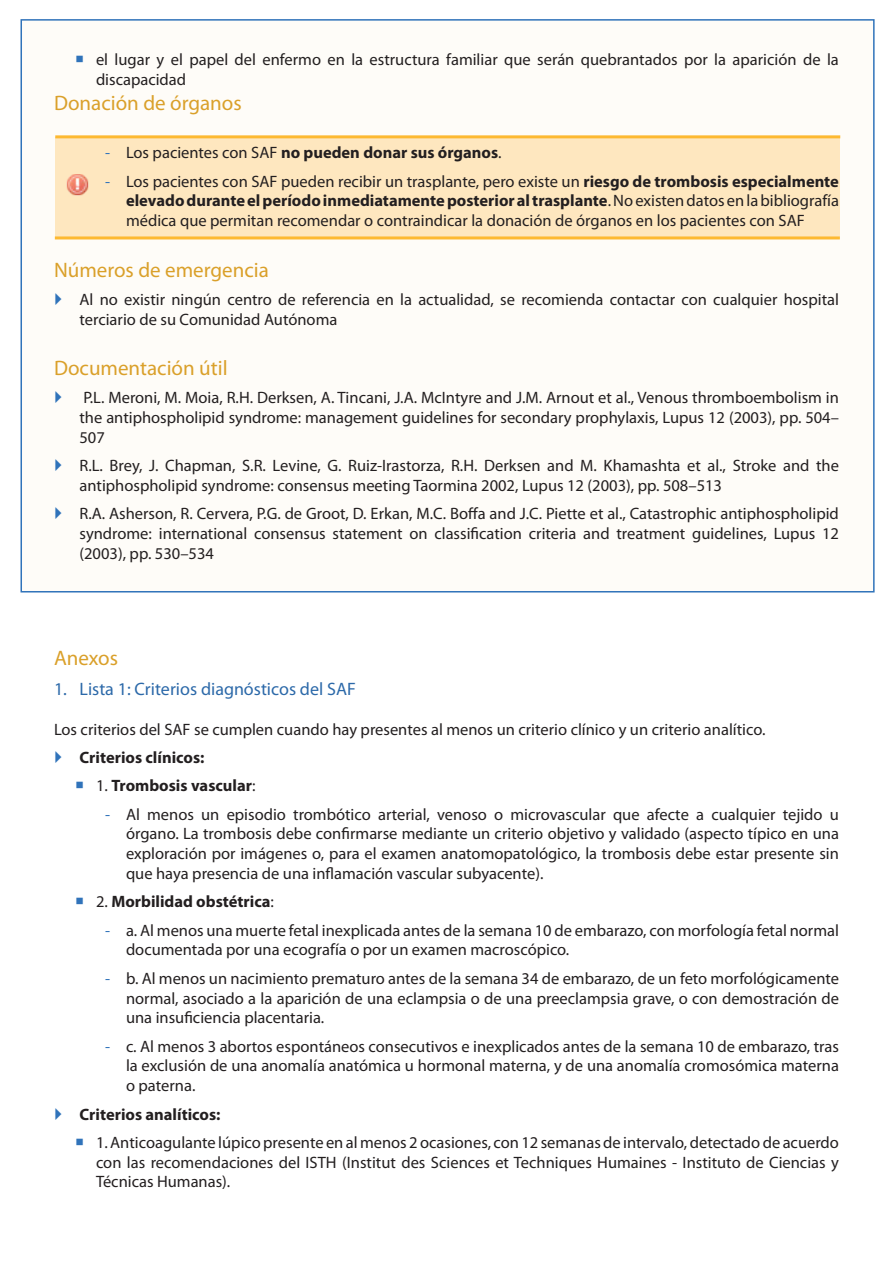
<style>
.page{position:relative;width:893px;height:1263px;background:#fff}
.page>*{position:absolute;margin:0;border:0;box-sizing:border-box;transform-origin:0 0}
.Sous-titre_jaune{font:21px "Myriad Pro";color:#daa02a}
.Sous-titre_bleu{font:18px "Myriad Pro";color:#2c69a9}
.puce_tiret_3{font:16.5px/19.8px "Myriad Pro";color:#231f20;text-align:justify}
.puce_triangle_1{font:16.5px/19.8px "Myriad Pro";color:#231f20}
.puce_carré_2{font:16.5px/19.8px "Myriad Pro";color:#231f20;text-align:justify}
.puce_carré_2-2{font:700 16.5px "Myriad Pro";color:#231f20}
.puce_tiret_3-2{font:700 16.5px "Myriad Pro";color:#231f20}
.puce_triangle_1-2{font:700 16.5px "Myriad Pro";color:#231f20}
.s1{font-weight:400;color:#3073ba}
.s2{font-weight:400}
.s3{color:#3073ba}
.s4{font-weight:700}
</style>
<div class="page">
<div style="left:21px;top:19px;width:854px;height:573px;background:#fefcf8;border:2px solid #3073ba"></div>
<div style="left:55px;top:137px;width:785px;height:101px;background:#fee7bf"></div>
<hr style="left:55px;top:135px;width:785px;height:3px;background:#fdb931">
<hr style="left:55px;top:236px;width:785px;height:3px;background:#fdb931">
<img style="left:66px;top:174px;width:23px;height:22px">
<p class="puce_carré_2" style="left:96px;top:49px;width:744px">el lugar y el papel del enfermo en la estructura familiar que serán quebrantados por la aparición de la discapacidad</p>
<p class="Sous-titre_jaune" style="left:54px;top:90px;width:189px">Donación de órganos</p>
<p class="puce_tiret_3-2" style="left:105px;top:142px;width:398px"><span class="s1">-</span> <span class="s2">Los pacientes con SAF</span> no pueden donar sus órganos<span class="s2">.</span></p>
<p class="puce_tiret_3" style="left:126px;top:171px;width:714px;text-indent:-21px"><span class="s3">-</span> Los pacientes con SAF pueden recibir un trasplante, pero existe un <span class="s4">riesgo de trombosis especialmente elevado durante el período inmediatamente posterior al trasplante</span>. No existen datos en la bibliografía médica que permitan recomendar o contraindicar la donación de órganos en los pacientes con SAF</p>
<p class="Sous-titre_jaune" style="left:54px;top:257px;width:216px">Números de emergencia</p>
<p class="puce_triangle_1" style="left:80px;top:289px;width:761px">Al no existir ningún centro de referencia en la actualidad, se recomienda contactar con cualquier hospital terciario de su Comunidad Autónoma</p>
<p class="Sous-titre_jaune" style="left:54px;top:355px;width:175px">Documentación útil</p>
<p class="puce_triangle_1" style="left:80px;top:388px;width:761px;text-align:justify">P.L. Meroni, M. Moia, R.H. Derksen, A. Tincani, J.A. McIntyre and J.M. Arnout et al., Venous thromboembolism in the antiphospholipid syndrome: management guidelines for secondary prophylaxis, Lupus 12 (2003), pp. 504– 507</p>
<p class="puce_triangle_1" style="left:80px;top:456px;width:761px">R.L. Brey, J. Chapman, S.R. Levine, G. Ruiz-Irastorza, R.H. Derksen and M. Khamashta et al., Stroke and the antiphospholipid syndrome: consensus meeting Taormina 2002, Lupus 12 (2003), pp. 508–513</p>
<p class="puce_triangle_1" style="left:80px;top:504px;width:761px;text-align:justify">R.A. Asherson, R. Cervera, P.G. de Groot, D. Erkan, M.C. Boffa and J.C. Piette et al., Catastrophic antiphospholipid syndrome: international consensus statement on classification criteria and treatment guidelines, Lupus 12 (2003), pp. 530–534</p>
<p class="Sous-titre_jaune" style="left:54px;top:645px;width:66px">Anexos</p>
<p class="Sous-titre_bleu" style="left:54px;top:678px;width:303px">1. Lista 1: Criterios diagnósticos del SAF</p>
<p class="puce_tiret_3" style="left:54px;top:719px;width:713px">Los criterios del SAF se cumplen cuando hay presentes al menos un criterio clínico y un criterio analítico.</p>
<p class="puce_triangle_1-2" style="left:79px;top:747px;width:126px">Criterios clínicos:</p>
<p class="puce_carré_2-2" style="left:96px;top:775px;width:161px"><span class="s2">1.</span> Trombosis vascular<span class="s2">:</span></p>
<p class="puce_tiret_3" style="left:126px;top:804px;width:714px;text-indent:-21px"><span class="s3">-</span> Al menos un episodio trombótico arterial, venoso o microvascular que afecte a cualquier tejido u órgano. La trombosis debe confirmarse mediante un criterio objetivo y validado (aspecto típico en una exploración por imágenes o, para el examen anatomopatológico, la trombosis debe estar presente sin que haya presencia de una inflamación vascular subyacente).</p>
<p class="puce_carré_2-2" style="left:96px;top:891px;width:179px"><span class="s2">2.</span> Morbilidad obstétrica<span class="s2">:</span></p>
<p class="puce_tiret_3" style="left:126px;top:920px;width:714px;text-indent:-21px"><span class="s3">-</span> a. Al menos una muerte fetal inexplicada antes de la semana 10 de embarazo, con morfología fetal normal documentada por una ecografía o por un examen macroscópico.</p>
<p class="puce_tiret_3" style="left:126px;top:968px;width:714px;text-indent:-21px"><span class="s3">-</span> b. Al menos un nacimiento prematuro antes de la semana 34 de embarazo, de un feto morfológicamente normal, asociado a la aparición de una eclampsia o de una preeclampsia grave, o con demostración de una insuficiencia placentaria.</p>
<p class="puce_tiret_3" style="left:126px;top:1036px;width:714px;text-indent:-21px"><span class="s3">-</span> c. Al menos 3 abortos espontáneos consecutivos e inexplicados antes de la semana 10 de embarazo, tras la exclusión de una anomalía anatómica u hormonal materna, y de una anomalía cromosómica materna o paterna.</p>
<p class="puce_triangle_1-2" style="left:79px;top:1103px;width:142px">Criterios analíticos:</p>
<p class="puce_carré_2" style="left:96px;top:1132px;width:744px">1. Anticoagulante lúpico presente en al menos 2 ocasiones, con 12 semanas de intervalo, detectado de acuerdo con las recomendaciones del ISTH (Institut des Sciences et Techniques Humaines - Instituto de Ciencias y Técnicas Humanas).</p>
</div>
